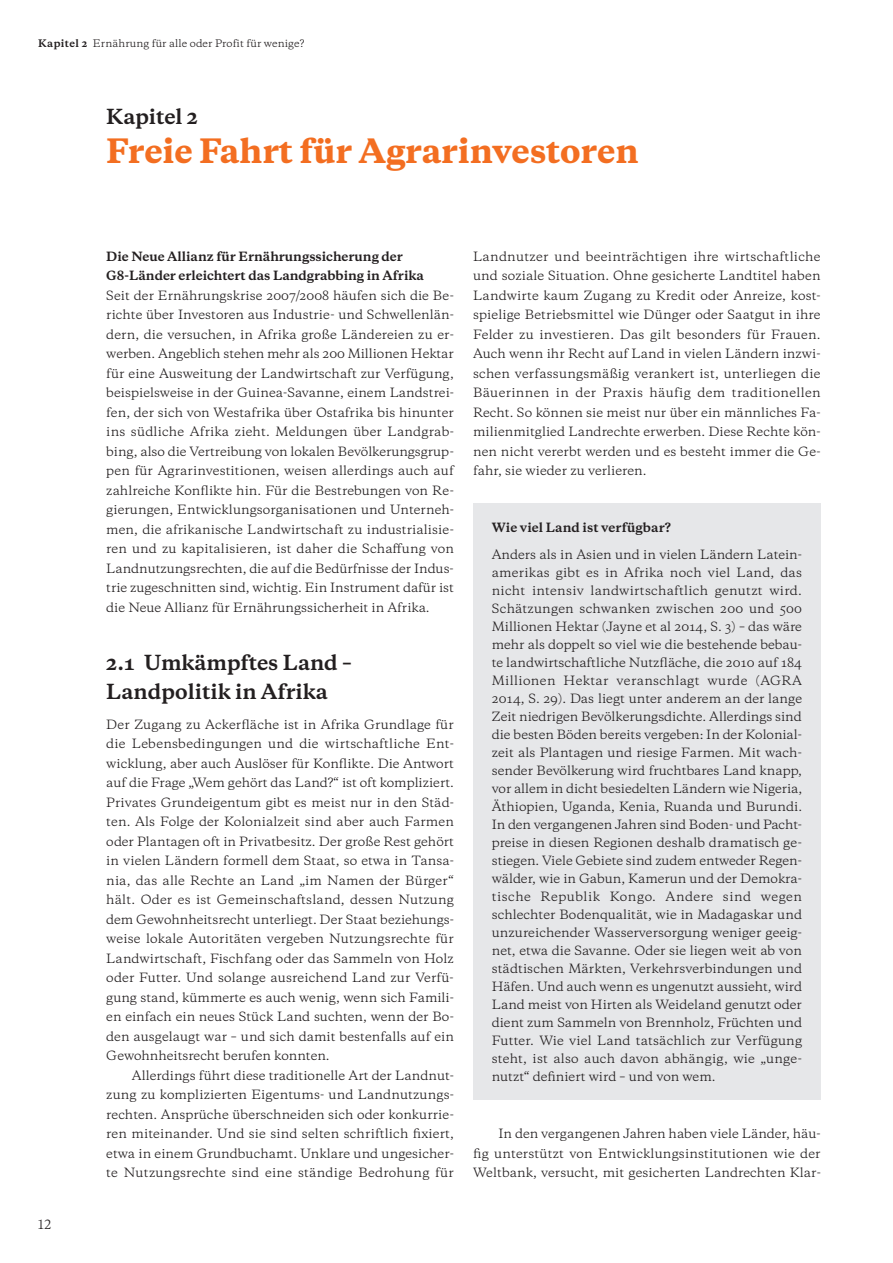
<style>
.page{position:relative;width:893px;height:1263px;background:#fff}
.page>*{position:absolute;margin:0;border:0;box-sizing:border-box;transform-origin:0 0}
.t1{font:800 31.5px "Galaxie Copernicus";color:#f36e21}
.t2{font:700 19.5px/28.5px "Galaxie Copernicus";color:#231f20}
.t3{font:12px/19.5px "Galaxie Copernicus";letter-spacing:.005em;color:#231f20;text-align:justify}
.t4{font:700 12px/19.5px "Galaxie Copernicus";color:#231f20}
.t5{font:9.75px "Galaxie Copernicus";letter-spacing:.01em;color:#231f20}
.s1{font-weight:700}
</style>
<div class="page">
<div style="left:473px;top:503px;width:348px;height:597px;background:#e6e7e9"></div>
<p class="t5" style="left:38px;top:36px;width:268px"><span class="s1">Kapitel 2</span> Ernährung für alle oder Profit für wenige?</p>
<h2 class="t2" style="left:106px;top:103px;width:94px">Kapitel 2</h2>
<h1 class="t1" style="left:106px;top:130px;width:534px">Freie Fahrt für Agrarinvestoren</h1>
<p class="t3" style="left:38px;top:1214px;width:14px">12</p>
<p class="t4" style="left:106px;top:246px;width:319px">Die Neue Allianz für Ernährungssicherung der<br>G8-Länder erleichtert das Landgrabbing in Afrika</p>
<p class="t3" style="left:106px;top:285px;width:349px">Seit der Ernährungskrise 2007/2008 häufen sich die Be&shy;richte über Investoren aus Industrie- und Schwellenlän&shy;dern, die versuchen, in Afrika große Ländereien zu er&shy;werben. Angeblich stehen mehr als 200 Millionen Hektar für eine Ausweitung der Landwirtschaft zur Verfügung, beispielsweise in der Guinea-Savanne, einem Landstrei&shy;fen, der sich von Westafrika über Ostafrika bis hinunter ins südliche Afrika zieht. Meldungen über Landgrab&shy;bing, also die Vertreibung von lokalen Bevölkerungsgrup&shy;pen für Agrarinvestitionen, weisen allerdings auch auf zahlreiche Konflikte hin. Für die Bestrebungen von Re&shy;gierungen, Entwicklungsorganisationen und Unterneh&shy;men, die afrikanische Landwirtschaft zu industrialisie&shy;ren und zu kapitalisieren, ist daher die Schaffung von Landnutzungsrechten, die auf die Bedürfnisse der Indus&shy;trie zugeschnitten sind, wichtig. Ein Instrument dafür ist die Neue Allianz für Ernährungssicherheit in Afrika.</p>
<h2 class="t2" style="left:106px;top:649px;width:247px">2.1 Umkämpftes Land –<br>Landpolitik in Afrika</h2>
<p class="t3" style="left:106px;top:714px;width:349px">Der Zugang zu Ackerfläche ist in Afrika Grundlage für die Lebensbedingungen und die wirtschaftliche Ent&shy;wicklung, aber auch Auslöser für Konflikte. Die Antwort auf die Frage „Wem gehört das Land?“ ist oft kompliziert.<br>Privates Grundeigentum gibt es meist nur in den Städ&shy;ten. Als Folge der Kolonialzeit sind aber auch Farmen oder Plantagen oft in Privatbesitz. Der große Rest gehört in vielen Ländern formell dem Staat, so etwa in Tansa&shy;nia, das alle Rechte an Land „im Namen der Bürger“ hält. Oder es ist Gemeinschaftsland, dessen Nutzung dem Gewohnheitsrecht unterliegt. Der Staat beziehungs&shy;weise lokale Autoritäten vergeben Nutzungsrechte für Landwirtschaft, Fischfang oder das Sammeln von Holz oder Futter. Und solange ausreichend Land zur Verfü&shy;gung stand, kümmerte es auch wenig, wenn sich Famili&shy;en einfach ein neues Stück Land suchten, wenn der Bo&shy;den ausgelaugt war – und sich damit bestenfalls auf ein Gewohnheitsrecht berufen konnten.</p>
<p class="t3" style="left:106px;top:1065px;width:349px;text-indent:26px">Allerdings führt diese traditionelle Art der Landnut&shy;zung zu komplizierten Eigentums- und Landnutzungs&shy;rechten. Ansprüche überschneiden sich oder konkurrie&shy;ren miteinander. Und sie sind selten schriftlich fixiert, etwa in einem Grundbuchamt. Unklare und ungesicher&shy;te Nutzungsrechte sind eine ständige Bedrohung für</p>
<p class="t3" style="left:473px;top:246px;width:349px">Landnutzer und beeinträchtigen ihre wirtschaftliche und soziale Situation. Ohne gesicherte Landtitel haben Landwirte kaum Zugang zu Kredit oder Anreize, kost&shy;spielige Betriebsmittel wie Dünger oder Saatgut in ihre Felder zu investieren. Das gilt besonders für Frauen.<br>Auch wenn ihr Recht auf Land in vielen Ländern inzwi&shy;schen verfassungsmäßig verankert ist, unterliegen die Bäuerinnen in der Praxis häufig dem traditionellen Recht. So können sie meist nur über ein männliches Fa&shy;milienmitglied Landrechte erwerben. Diese Rechte kön&shy;nen nicht vererbt werden und es besteht immer die Ge&shy;fahr, sie wieder zu verlieren.</p>
<p class="t4" style="left:492px;top:518px;width:181px">Wie viel Land ist verfügbar?</p>
<p class="t3" style="left:492px;top:545px;width:312px;line-height:18px">Anders als in Asien und in vielen Ländern Latein&shy;amerikas gibt es in Afrika noch viel Land, das nicht intensiv landwirtschaftlich genutzt wird.<br>Schätzungen schwanken zwischen 200 und 500<br>Millionen Hektar (Jayne et al 2014, S. 3) – das wäre mehr als doppelt so viel wie die bestehende bebau&shy;te landwirtschaftliche Nutzfläche, die 2010 auf 184<br>Millionen Hektar veranschlagt wurde (AGRA 2014, S. 29). Das liegt unter anderem an der lange Zeit niedrigen Bevölkerungsdichte. Allerdings sind die besten Böden bereits vergeben: In der Kolonial&shy;zeit als Plantagen und riesige Farmen. Mit wach&shy;sender Bevölkerung wird fruchtbares Land knapp, vor allem in dicht besiedelten Ländern wie Nigeria, Äthiopien, Uganda, Kenia, Ruanda und Burundi.<br>In den vergangenen Jahren sind Boden- und Pacht&shy;preise in diesen Regionen deshalb dramatisch ge&shy;stiegen. Viele Gebiete sind zudem entweder Regen&shy;wälder, wie in Gabun, Kamerun und der Demokra&shy;tische Republik Kongo. Andere sind wegen schlechter Bodenqualität, wie in Madagaskar und unzureichender Wasserversorgung weniger geeig&shy;net, etwa die Savanne. Oder sie liegen weit ab von städtischen Märkten, Verkehrsverbindungen und Häfen. Und auch wenn es ungenutzt aussieht, wird Land meist von Hirten als Weideland genutzt oder dient zum Sammeln von Brennholz, Früchten und Futter. Wie viel Land tatsächlich zur Verfügung steht, ist also auch davon abhängig, wie „unge&shy;nutzt“ definiert wird – und von wem.</p>
<p class="t3" style="left:473px;top:1124px;width:349px;text-indent:26px">In den vergangenen Jahren haben viele Länder, häu&shy;fig unterstützt von Entwicklungsinstitutionen wie der Weltbank, versucht, mit gesicherten Landrechten Klar-</p>
</div>
